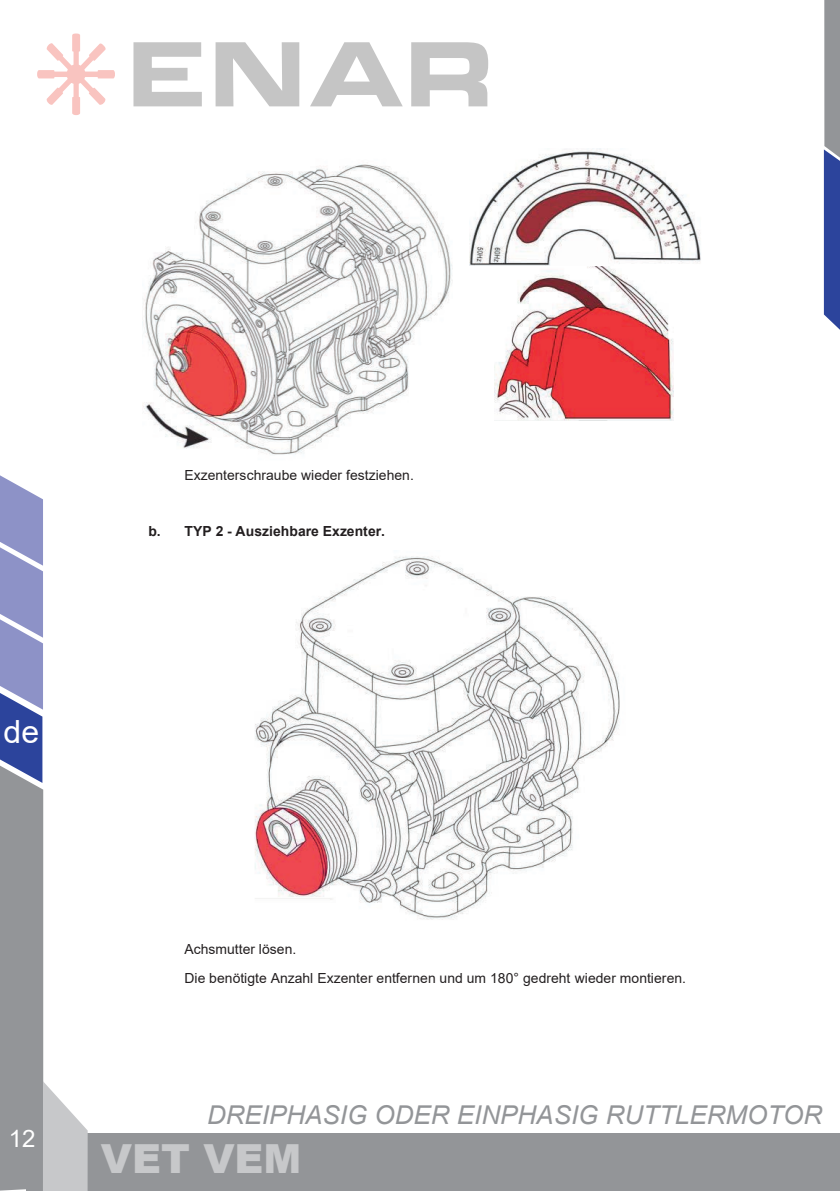
<style>
.page{position:relative;width:840px;height:1191px;background:#fff}
.page>*{position:absolute;margin:0;border:0;box-sizing:border-box;transform-origin:0 0}
.t1{font:900 40px "Arial";color:#c7c8ca}
.t2{font:32px "Arial";color:#fff}
.t3{font:italic 26px "Arial";color:#939598}
.t4{font:24px "Arial";color:#fff}
.t5{font:14px/29px "Arial";color:#231f20}
.t6{font:700 14px "Arial";letter-spacing:.005em;color:#231f20}
</style>
<div class="page">
<svg style="left:823px;top:0;width:16px;height:329px;background:#6c78a4"></svg>
<div style="left:27px;top:1133px;width:812px;height:58px;background:#939598"></div>
<svg style="left:0;top:475px;width:88px;height:716px"></svg>
<img style="left:254px;top:556px;width:366px;height:364px">
<img style="left:494px;top:266px;width:179px;height:154px">
<img style="left:143px;top:164px;width:309px;height:291px">
<img style="left:469px;top:148px;width:232px;height:118px">
<svg style="left:215px;top:42px;width:84px;height:64px"></svg>
<svg style="left:310px;top:42px;width:92px;height:64px"></svg>
<svg style="left:411px;top:42px;width:77px;height:64px"></svg>
<svg style="left:37px;top:33px;width:165px;height:82px"></svg>
<h2 class="t2" style="left:4px;top:710px;width:37px">de</h2>
<p class="t5" style="left:184px;top:460px;width:231px">Exzenterschraube wieder festziehen.</p>
<p class="t6" style="left:148px;top:521px;width:238px">b. TYP 2 - Ausziehbare Exzenter.</p>
<h3 class="t4" style="left:9px;top:1122px;width:28px">12</h3>
<p class="t5" style="left:184px;top:934px;width:503px">Achsmutter lösen.<br>Die benötigte Anzahl Exzenter entfernen und um 180° gedreht wieder montieren.</p>
<h3 class="t3" style="left:207px;top:1098px;width:616px">DREIPHASIG ODER EINPHASIG RUTTLERMOTOR</h3>
<h1 class="t1" style="left:101px;top:1129px;width:202px">VET VEM</h1>
</div>
